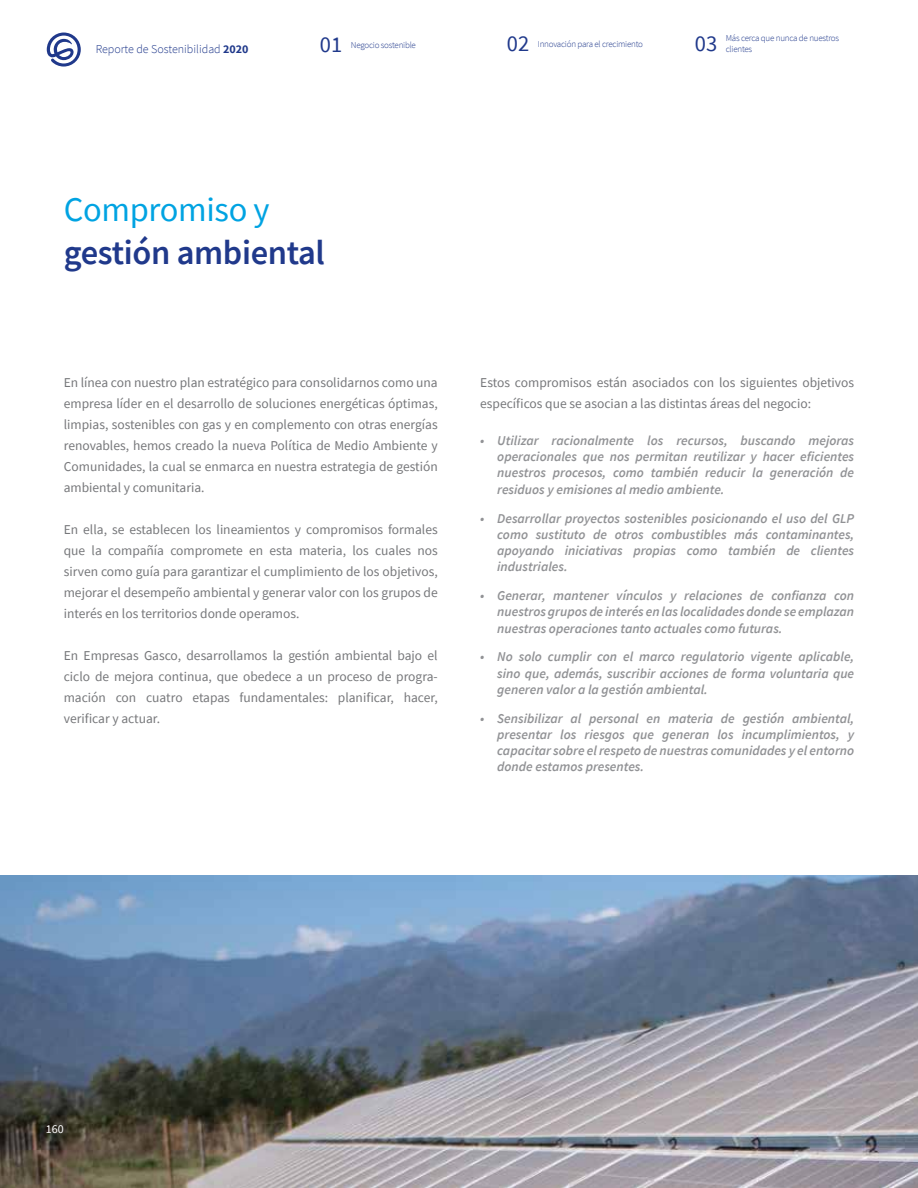
<style>
.page{position:relative;width:918px;height:1188px;background:#fff}
.page>*{position:absolute;margin:0;border:0;box-sizing:border-box;transform-origin:0 0}
.t1{font:600 34.5px "Source Sans Pro";letter-spacing:-.01em;color:#20398b}
.t2{font:34.5px "Source Sans Pro";letter-spacing:-.01em;color:#00a3e2}
.t3{font:22.5px "Source Sans Pro";color:#20398b}
.t4{font:13.5px/21px "Source Sans Pro";color:#76777a;text-align:justify}
.t5{font:italic 600 13.5px/16.2px "Source Sans Pro";color:#919295;text-align:justify}
.t6{font:300 12px "Source Sans Pro";color:#20398b}
.t7{font:12px "Source Sans Pro";color:#fff}
.t8{font:300 9px/10.8px "Source Sans Pro";letter-spacing:-.025em;color:#20398b}
.s1{font-weight:700}
</style>
<div class="page">
<svg style="left:47px;top:33px;width:34px;height:34px"></svg>
<img style="left:0;top:875px;width:918px;height:313px">
<p class="t6" style="left:96px;top:41px;width:154px">Reporte de Sostenibilidad <span class="s1">2020</span></p>
<h2 class="t3" style="left:320px;top:31px;width:24px">01</h2>
<p class="t8" style="left:351px;top:39px;width:67px">Negocio sostenible</p>
<h2 class="t3" style="left:507px;top:29px;width:24px">02</h2>
<p class="t8" style="left:538px;top:39px;width:107px">Innovación para el crecimiento</p>
<h2 class="t3" style="left:695px;top:29px;width:24px">03</h2>
<p class="t8" style="left:726px;top:33px;width:115px">Más cerca que nunca de nuestros clientes</p>
<h1 class="t2" style="left:64px;top:187px;width:207px">Compromiso y</h1>
<h1 class="t1" style="left:64px;top:230px;width:263px">gestión ambiental</h1>
<p class="t4" style="left:64px;top:372px;width:376px">En línea con nuestro plan estratégico para consolidarnos como una empresa líder en el desarrollo de soluciones energéticas óptimas, limpias, sostenibles con gas y en complemento con otras energías renovables, hemos creado la nueva Política de Medio Ambiente y Comunidades, la cual se enmarca en nuestra estrategia de gestión ambiental y comunitaria.</p>
<p class="t4" style="left:64px;top:519px;width:376px">En ella, se establecen los lineamientos y compromisos formales que la compañía compromete en esta materia, los cuales nos sirven como guía para garantizar el cumplimiento de los objetivos, mejorar el desempeño ambiental y generar valor con los grupos de interés en los territorios donde operamos.</p>
<p class="t4" style="left:64px;top:645px;width:376px">En Empresas Gasco, desarrollamos la gestión ambiental bajo el ciclo de mejora continua, que obedece a un proceso de progra&shy;mación con cuatro etapas fundamentales: planificar, hacer, verificar y actuar.</p>
<p class="t4" style="left:480px;top:372px;width:375px">Estos compromisos están asociados con los siguientes objetivos específicos que se asocian a las distintas áreas del negocio:</p>
<p class="t5" style="left:497px;top:432px;width:358px;text-indent:-17px">• Utilizar racionalmente los recursos, buscando mejoras operacionales que nos permitan reutilizar y hacer eficientes nuestros procesos, como también reducir la generación de residuos y emisiones al medio ambiente.</p>
<p class="t5" style="left:497px;top:510px;width:358px;text-indent:-17px">• Desarrollar proyectos sostenibles posicionando el uso del GLP como sustituto de otros combustibles más contaminantes, apoyando iniciativas propias como también de clientes industriales.</p>
<p class="t5" style="left:497px;top:587px;width:358px;text-indent:-17px">• Generar, mantener vínculos y relaciones de confianza con nuestros grupos de interés en las localidades donde se emplazan nuestras operaciones tanto actuales como futuras.</p>
<p class="t5" style="left:497px;top:649px;width:358px;text-indent:-17px">• No solo cumplir con el marco regulatorio vigente aplicable, sino que, además, suscribir acciones de forma voluntaria que generen valor a la gestión ambiental.</p>
<p class="t5" style="left:497px;top:710px;width:358px;text-indent:-17px">• Sensibilizar al personal en materia de gestión ambiental, presentar los riesgos que generan los incumplimientos, y capacitar sobre el respeto de nuestras comunidades y el entorno donde estamos presentes.</p>
<p class="t7" style="left:46px;top:1122px;width:19px">160</p>
</div>
